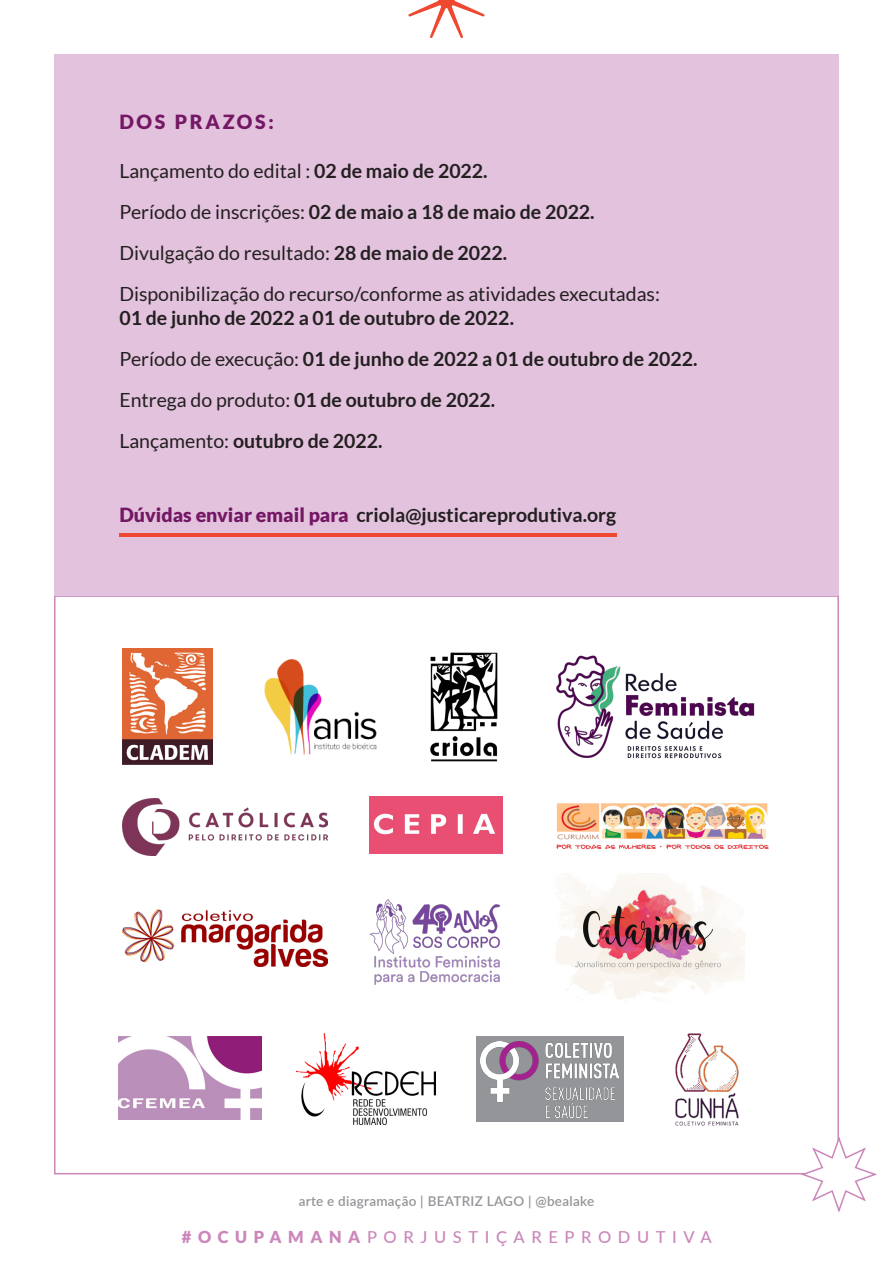
<style>
.page{position:relative;width:893px;height:1263px;background:#fff}
.page>*{position:absolute;margin:0;border:0;box-sizing:border-box;transform-origin:0 0}
.t1{font:700 19.5px "Lato";color:#231f20}
.t2{font:19.5px/24px "Lato";color:#231f20}
.t3{font:900 19.5px "Lato";letter-spacing:.14em;color:#741765}
.t4{font:500 16.5px "Lato";letter-spacing:.4em;color:#cb86ba}
.t5{font:600 13.5px "Lato";letter-spacing:.02em;color:#939598}
.s1{font-weight:700}
.s2{font-weight:400}
.s3{font-weight:900;color:#741765}
.s4{font-weight:900}
</style>
<div class="page">
<svg style="left:408px;top:0;width:77px;height:38px"></svg>
<div style="left:54px;top:595px;width:785px;height:579px;background:#fff;border:2px solid #cb86ba"></div>
<div style="left:54px;top:54px;width:785px;height:541px;background:#e2c2dc"></div>
<hr style="left:119px;top:534px;width:498px;height:3px;background:#ef4830">
<svg style="left:798px;top:1136px;width:79px;height:76px"></svg>
<img style="left:264px;top:659px;width:113px;height:96px">
<img style="left:123px;top:799px;width:204px;height:56px">
<img style="left:370px;top:796px;width:132px;height:57px">
<img style="left:123px;top:649px;width:90px;height:115px">
<img style="left:430px;top:652px;width:68px;height:110px">
<img style="left:556px;top:803px;width:213px;height:47px">
<img style="left:555px;top:873px;width:190px;height:129px">
<img style="left:296px;top:1033px;width:140px;height:92px">
<img style="left:369px;top:899px;width:131px;height:86px">
<img style="left:556px;top:655px;width:199px;height:104px">
<img style="left:119px;top:1036px;width:143px;height:84px">
<div style="left:476px;top:1036px;width:147px;height:86px;background:#939598"></div>
<img style="left:481px;top:1041px;width:137px;height:76px">
<img style="left:675px;top:1033px;width:64px;height:93px">
<img style="left:123px;top:910px;width:204px;height:56px">
<p class="t3" style="left:119px;top:110px;width:156px">DOS PRAZOS:</p>
<p class="t2" style="left:119px;top:159px;width:370px">Lançamento do edital : <span class="s1">02 de maio de 2022.</span></p>
<p class="t1" style="left:119px;top:201px;width:477px"><span class="s2">Período de inscrições:</span> 02 de maio a 18 de maio de 2022.</p>
<p class="t2" style="left:119px;top:241px;width:389px">Divulgação do resultado: <span class="s1">28 de maio de 2022.</span></p>
<p class="t2" style="left:119px;top:282px;width:542px">Disponibilização do recurso/conforme as atividades executadas:<br><span class="s1">01 de junho de 2022 a 01 de outubro de 2022.</span></p>
<p class="t1" style="left:119px;top:348px;width:580px"><span class="s2">Período de execução:</span> 01 de junho de 2022 a 01 de outubro de 2022.</p>
<p class="t1" style="left:119px;top:389px;width:377px"><span class="s2">Entrega do produto:</span> 01 de outubro de 2022.</p>
<p class="t1" style="left:119px;top:430px;width:265px"><span class="s2">Lançamento:</span> outubro de 2022.</p>
<p class="t1" style="left:119px;top:503px;width:498px"><span class="s3">Dúvidas enviar email para</span> criola@justicareprodutiva.org</p>
<p class="t5" style="left:299px;top:1191px;width:297px">arte e diagramação | BEATRIZ LAGO | @bealake</p>
<p class="t4" style="left:182px;top:1225px;width:531px"><span class="s4">#OCUPAMANA</span>PORJUSTIÇAREPRODUTIVA</p>
</div>
